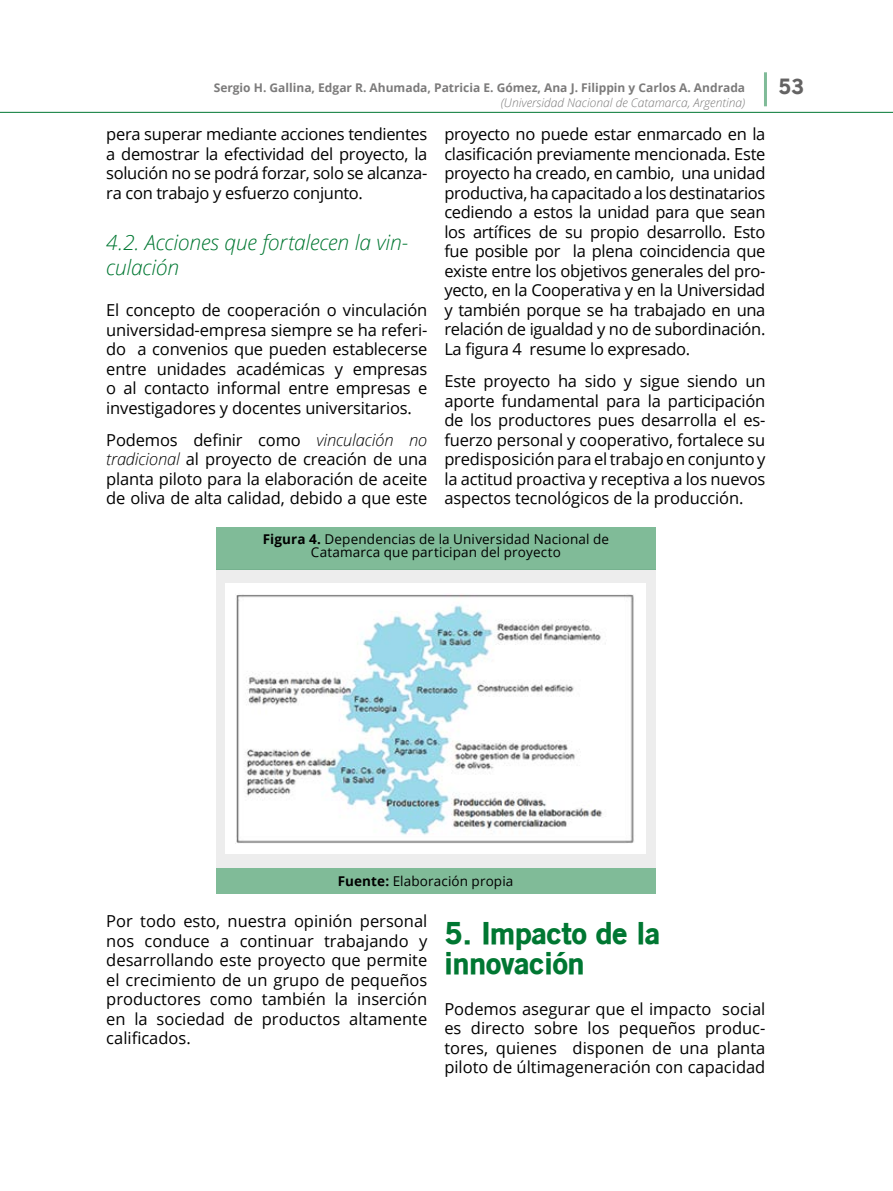
<style>
.page{position:relative;width:893px;height:1191px;background:#fff}
.page>*{position:absolute;margin:0;border:0;box-sizing:border-box;transform-origin:0 0}
.t1{font:900 30px/30px "Old Sans";color:#007732}
.t2{font:italic 300 21px/25.5px "Open Sans";letter-spacing:-.01em;color:#007732}
.t3{font:900 21px "Old Sans";color:#646363}
.t4{font:16.5px/19.5px "Open Sans";letter-spacing:-.01em;color:#000;text-align:justify}
.t5{font:13.5px/13.5px "Open Sans";letter-spacing:.01em;color:#000;text-align:center}
.t6{font:700 12px "Open Sans";color:#7c7b7b}
.t7{font:italic 300 12px "Open Sans";color:#7c7b7b}
.s1{font-weight:300;font-style:italic}
.s2{font-weight:700}
</style>
<div class="page">
<hr style="left:0;top:112px;width:893px;height:1px;background:#007732">
<hr style="left:764px;top:72px;width:3px;height:34px;background:#007732">
<div style="left:216px;top:569px;width:439px;height:299px;background:#ededed"></div>
<div style="left:225px;top:583px;width:421px;height:271px;background:#fff"></div>
<img style="left:236px;top:594px;width:398px;height:249px">
<div style="left:216px;top:527px;width:439px;height:42px;background:#80bb98"></div>
<div style="left:216px;top:868px;width:439px;height:25px;background:#80bb98"></div>
<p class="t6" style="left:214px;top:79px;width:533px">Sergio H. Gallina, Edgar R. Ahumada, Patricia E. Gómez, Ana J. Filippin y Carlos A. Andrada</p>
<p class="t3" style="left:779px;top:73px;width:27px">53</p>
<p class="t7" style="left:501px;top:94px;width:246px">(Universidad Nacional de Catamarca, Argentina)</p>
<p class="t4" style="left:106px;top:124px;width:323px">pera superar mediante acciones tendientes a demostrar la efectividad del proyecto, la solución no se podrá forzar, solo se alcanza&shy;ra con trabajo y esfuerzo conjunto.</p>
<p class="t2" style="left:106px;top:229px;width:304px">4.2. Acciones que fortalecen la vin&shy;culación</p>
<p class="t4" style="left:106px;top:300px;width:323px">El concepto de cooperación o vinculación universidad-empresa siempre se ha referi&shy;do a convenios que pueden establecerse entre unidades académicas y empresas o al contacto informal entre empresas e investigadores y docentes universitarios.</p>
<p class="t4" style="left:106px;top:430px;width:323px">Podemos definir como <span class="s1">vinculación no tradicional</span> al proyecto de creación de una planta piloto para la elaboración de aceite de oliva de alta calidad, debido a que este</p>
<p class="t4" style="left:444px;top:124px;width:323px">proyecto no puede estar enmarcado en la clasificación previamente mencionada. Este proyecto ha creado, en cambio, una unidad productiva, ha capacitado a los destinatarios cediendo a estos la unidad para que sean los artífices de su propio desarrollo. Esto fue posible por la plena coincidencia que existe entre los objetivos generales del pro&shy;yecto, en la Cooperativa y en la Universidad y también porque se ha trabajado en una relación de igualdad y no de subordinación.<br>La figura 4 resume lo expresado.</p>
<p class="t4" style="left:444px;top:371px;width:323px">Este proyecto ha sido y sigue siendo un aporte fundamental para la participación de los productores pues desarrolla el es&shy;fuerzo personal y cooperativo, fortalece su predisposición para el trabajo en conjunto y la actitud proactiva y receptiva a los nuevos aspectos tecnológicos de la producción.</p>
<p class="t5" style="left:263px;top:532px;width:348px"><span class="s2">Figura 4.</span> Dependencias de la Universidad Nacional de<br>Catamarca que participan del proyecto</p>
<p class="t5" style="left:338px;top:874px;width:177px"><span class="s2">Fuente:</span> Elaboración propia</p>
<p class="t4" style="left:106px;top:911px;width:323px">Por todo esto, nuestra opinión personal nos conduce a continuar trabajando y desarrollando este proyecto que permite el crecimiento de un grupo de pequeños productores como también la inserción en la sociedad de productos altamente calificados.</p>
<h1 class="t1" style="left:444px;top:917px;width:217px">5. Impacto de la innovación</h1>
<p class="t4" style="left:444px;top:998px;width:323px">Podemos asegurar que el impacto social es directo sobre los pequeños produc&shy;tores, quienes disponen de una planta piloto de últimageneración con capacidad</p>
</div>
